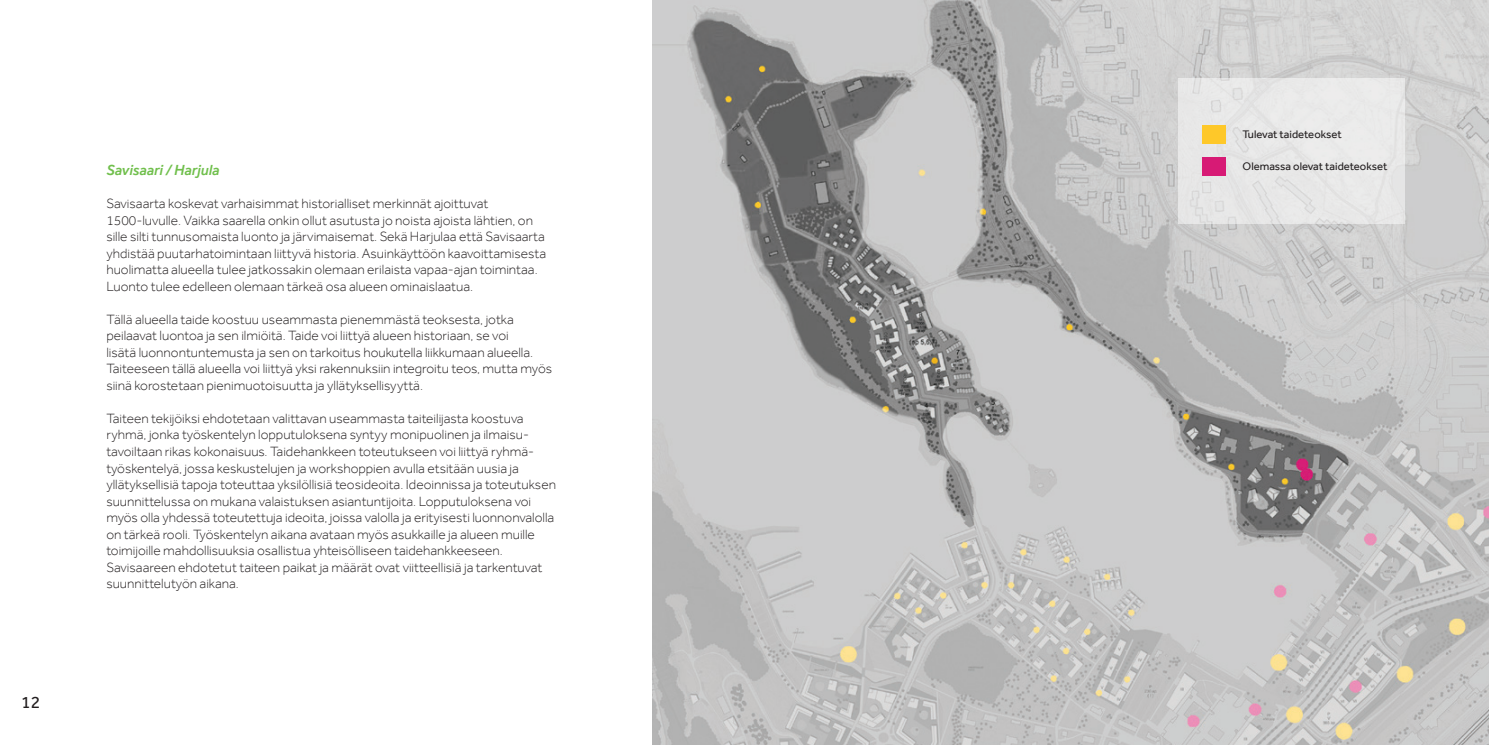
<style>
.page{position:relative;width:1489px;height:745px;background:#fff}
.page>*{position:absolute;margin:0;border:0;box-sizing:border-box;transform-origin:0 0}
.t1{font:17.5px "Effra";color:#231f20}
.t2{font:italic 500 15px "Effra";color:#70bf4c}
.t3{font:300 13.75px/16.5px "Effra";color:#231f20}
.t4{font:11.25px "Effra";color:#231f20}
</style>
<div class="page">
<img style="left:652px;top:0;width:836px;height:744px">
<div style="left:1177px;top:78px;width:227px;height:145px;background:#e8e8e8"></div>
<div style="left:1202px;top:126px;width:23px;height:18px;background:#fec829"></div>
<div style="left:1202px;top:157px;width:23px;height:18px;background:#d71a75"></div>
<p class="t1" style="left:21px;top:691px;width:21px">12</p>
<p class="t2" style="left:106px;top:161px;width:114px">Savisaari / Harjula</p>
<p class="t3" style="left:106px;top:195px;width:441px">Savisaarta koskevat varhaisimmat historialliset merkinnät ajoittuvat 1500-luvulle. Vaikka saarella onkin ollut asutusta jo noista ajoista lähtien, on sille silti tunnusomaista luonto ja järvimaisemat. Sekä Harjulaa että Savisaarta yhdistää puutarhatoimintaan liittyvä historia. Asuinkäyttöön kaavoittamisesta huolimatta alueella tulee jatkossakin olemaan erilaista vapaa-ajan toimintaa.<br>Luonto tulee edelleen olemaan tärkeä osa alueen ominaislaatua.</p>
<p class="t3" style="left:106px;top:310px;width:447px">Tällä alueella taide koostuu useammasta pienemmästä teoksesta, jotka peilaavat luontoa ja sen ilmiöitä. Taide voi liittyä alueen historiaan, se voi<br>lisätä luonnontuntemusta ja sen on tarkoitus houkutella liikkumaan alueella.<br>Taiteeseen tällä alueella voi liittyä yksi rakennuksiin integroitu teos, mutta myös siinä korostetaan pienimuotoisuutta ja yllätyksellisyyttä.</p>
<p class="t3" style="left:106px;top:409px;width:451px">Taiteen tekijöiksi ehdotetaan valittavan useammasta taiteilijasta koostuva ryhmä, jonka työskentelyn lopputuloksena syntyy monipuolinen ja ilmaisu&shy;tavoiltaan rikas kokonaisuus. Taidehankkeen toteutukseen voi liittyä ryhmä&shy;työskentelyä, jossa keskustelujen ja workshoppien avulla etsitään uusia ja yllätyksellisiä tapoja toteuttaa yksilöllisiä teosideoita. Ideoinnissa ja toteutuksen suunnittelussa on mukana valaistuksen asiantuntijoita. Lopputuloksena voi myös olla yhdessä toteutettuja ideoita, joissa valolla ja erityisesti luonnonvalolla on tärkeä rooli. Työskentelyn aikana avataan myös asukkaille ja alueen muille toimijoille mahdollisuuksia osallistua yhteisölliseen taidehankkeeseen.<br>Savisaareen ehdotetut taiteen paikat ja määrät ovat viitteellisiä ja tarkentuvat suunnittelutyön aikana.</p>
<p class="t4" style="left:1242px;top:127px;width:101px">Tulevat taideteokset</p>
<p class="t4" style="left:1242px;top:159px;width:146px">Olemassa olevat taideteokset</p>
</div>
